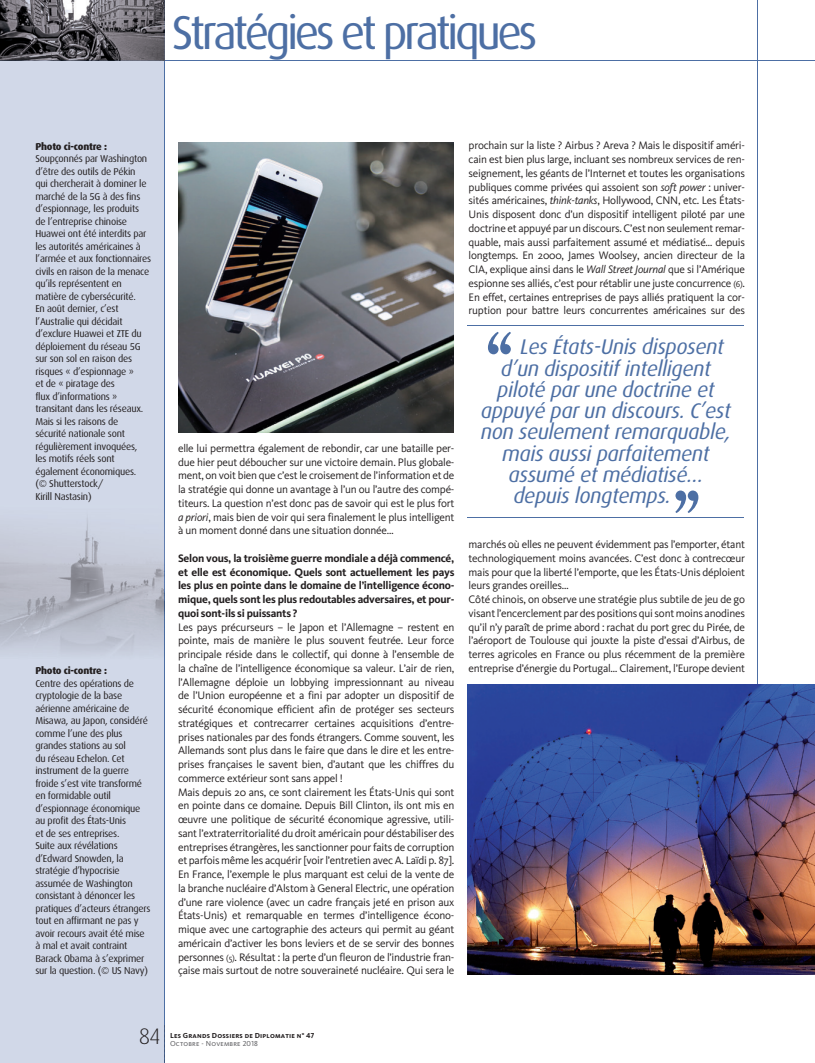
<style>
.page{position:relative;width:815px;height:1063px;background:#fff}
.page>*{position:absolute;margin:0;border:0;box-sizing:border-box;transform-origin:0 0}
.t1{font:47.5px "Dax";letter-spacing:-.075em;color:#4d6fa4}
.t2{font:300 22.5px "Dax";color:#231f20}
.t3{font:italic 21.25px "Dax";letter-spacing:-.02em;color:#4d6fa4}
.t4{font:11.25px/13.8px "Kievit";letter-spacing:-.02em;color:#231f20;text-align:justify}
.t5{font:700 11.25px/13.8px "Kievit";letter-spacing:-.02em;color:#231f20;text-align:justify}
.t6{font:10px/12.5px "Dax";letter-spacing:-.025em;color:#231f20}
.t7{font:800 10px "Dax";letter-spacing:-.025em;color:#231f20}
.t8{font:7.5px "Kievit Bold SC";letter-spacing:.025em;color:#231f20}
.t9{font:7.5px "Kievit Book SC";letter-spacing:.025em;color:#636366}
.s1{font-style:italic}
.s2{font-size:8.75px}
</style>
<div class="page">
<hr style="left:757px;top:0;width:1px;height:975px;background:#4d6fa4">
<div style="left:0;top:0;width:164px;height:1063px;background:#d1d8e8"></div>
<hr style="left:164px;top:0;width:1px;height:1063px;background:#4d6fa4">
<hr style="left:0;top:60px;width:815px;height:1px;background:#4d6fa4">
<svg style="left:0;top:0;width:165px;height:60px;background:#605e64"></svg>
<hr style="left:468px;top:326px;width:276px;height:1px;background:#4d6fa4">
<hr style="left:468px;top:517px;width:276px;height:1px;background:#4d6fa4">
<svg style="left:488px;top:332px;width:23px;height:22px"></svg>
<svg style="left:675px;top:491px;width:23px;height:22px"></svg>
<img style="left:178px;top:142px;width:276px;height:290px">
<img style="left:468px;top:684px;width:347px;height:290px">
<img style="left:0;top:517px;width:165px;height:136px">
<svg style="left:164px;top:1025px;width:1px;height:38px"></svg>
<h1 class="t1" style="left:172px;top:6px;width:367px">Stratégies et pratiques</h1>
<p class="t7" style="left:35px;top:141px;width:73px">Photo ci-contre :</p>
<p class="t6" style="left:35px;top:153px;width:117px">Soupçonnés par Washington d’être des outils de Pékin<br>qui chercherait à dominer le marché de la 5G à des fins d’espionnage, les produits de l’entreprise chinoise<br>Huawei ont été interdits par les autorités américaines à l’armée et aux fonctionnaires civils en raison de la menace qu’ils représentent en matière de cybersécurité.<br>En août dernier, c’est l’Australie qui décidait d’exclure Huawei et ZTE du déploiement du réseau 5G sur son sol en raison des risques « d’espionnage »<br>et de « piratage des<br>flux d’informations » transitant dans les réseaux.<br>Mais si les raisons de sécurité nationale sont régulièrement invoquées,<br>les motifs réels sont également économiques.<br>(© Shutterstock/<br>Kirill Nastasin)</p>
<p class="t7" style="left:35px;top:665px;width:73px">Photo ci-contre :</p>
<p class="t6" style="left:35px;top:677px;width:117px">Centre des opérations de cryptologie de la base aérienne américaine de<br>Misawa, au Japon, considéré comme l’une des plus grandes stations au sol<br>du réseau Echelon. Cet instrument de la guerre froide s’est vite transformé en formidable outil d’espionnage économique au profit des États-Unis<br>et de ses entreprises.<br>Suite aux révélations d’Edward Snowden, la stratégie d’hypocrisie assumée de Washington consistant à dénoncer les pratiques d’acteurs étrangers tout en affirmant ne pas y avoir recours avait été mise à mal et avait contraint<br>Barack Obama à s’exprimer sur la question. (© US Navy)</p>
<p class="t4" style="left:178px;top:441px;width:278px">elle lui permettra également de rebondir, car une bataille per&shy;due hier peut déboucher sur une victoire demain. Plus globale&shy;ment, on voit bien que c’est le croisement de l’information et de la stratégie qui donne un avantage à l’un ou l’autre des compé&shy;titeurs. La question n’est donc pas de savoir qui est le plus fort <span class="s1">a priori</span>, mais bien de voir qui sera finalement le plus intelligent à un moment donné dans une situation donnée…</p>
<p class="t5" style="left:178px;top:551px;width:278px">Selon vous, la troisième guerre mondiale a déjà commencé, et elle est économique. Quels sont actuellement les pays les plus en pointe dans le domaine de l’intelligence écono&shy;mique, quels sont les plus redoutables adversaires, et pour&shy;quoi sont-ils si puissants ?</p>
<p class="t4" style="left:178px;top:620px;width:278px;text-align:left">Les pays précurseurs – le Japon et l’Allemagne – restent en pointe, mais de manière le plus souvent feutrée. Leur force principale réside dans le collectif, qui donne à l’ensemble de la chaîne de l’intelligence économique sa valeur. L’air de rien, l’Allemagne déploie un lobbying impressionnant au niveau de l’Union européenne et a fini par adopter un dispositif de sécurité économique efficient afin de protéger ses secteurs stratégiques et contrecarrer certaines acquisitions d’entre&shy;prises nationales par des fonds étrangers. Comme souvent, les Allemands sont plus dans le faire que dans le dire et les entre&shy;prises françaises le savent bien, d’autant que les chiffres du commerce extérieur sont sans appel !<br>Mais depuis 20 ans, ce sont clairement les États-Unis qui sont en pointe dans ce domaine. Depuis Bill Clinton, ils ont mis en œuvre une politique de sécurité économique agressive, utili&shy;sant l’extraterritorialité du droit américain pour déstabiliser des entreprises étrangères, les sanctionner pour faits de corruption et parfois même les acquérir [voir l’entretien avec A. Laïdi p. 87].<br>En France, l’exemple le plus marquant est celui de la vente de la branche nucléaire d’Alstom à General Electric, une opération d’une rare violence (avec un cadre français jeté en prison aux États-Unis) et remarquable en termes d’intelligence écono&shy;mique avec une cartographie des acteurs qui permit au géant américain d’activer les bons leviers et de se servir des bonnes personnes <span class="s2">(5)</span>. Résultat : la perte d’un fleuron de l’industrie fran&shy;çaise mais surtout de notre souveraineté nucléaire. Qui sera le</p>
<p class="t4" style="left:469px;top:139px;width:278px">prochain sur la liste ? Airbus ? Areva ? Mais le dispositif améri&shy;cain est bien plus large, incluant ses nombreux services de ren&shy;seignement, les géants de l’Internet et toutes les organisations publiques comme privées qui assoient son <span class="s1">soft power</span> : univer&shy;sités américaines, <span class="s1">think-tanks</span>, Hollywood, CNN, etc. Les États-Unis disposent donc d’un dispositif intelligent piloté par une doctrine et appuyé par un discours. C’est non seulement remar&shy;quable, mais aussi parfaitement assumé et médiatisé… depuis longtemps. En 2000, James Woolsey, ancien directeur de la CIA, explique ainsi dans le <span class="s1">Wall Street Journal</span> que si l’Amérique espionne ses alliés, c’est pour rétablir une juste concurrence <span class="s2">(6)</span>.<br>En effet, certaines entreprises de pays alliés pratiquent la cor&shy;ruption pour battre leurs concurrentes américaines sur des</p>
<h3 class="t3" style="left:520px;top:335px;width:205px">Les États-Unis disposent</h3>
<h3 class="t3" style="left:501px;top:356px;width:211px">d’un dispositif intelligent</h3>
<h3 class="t3" style="left:497px;top:378px;width:219px">piloté par une doctrine et</h3>
<h3 class="t3" style="left:481px;top:399px;width:251px">appuyé par un discours. C’est</h3>
<h3 class="t3" style="left:481px;top:420px;width:252px">non seulement remarquable,</h3>
<h3 class="t3" style="left:502px;top:441px;width:209px">mais aussi parfaitement</h3>
<h3 class="t3" style="left:509px;top:463px;width:196px">assumé et médiatisé…</h3>
<h3 class="t3" style="left:513px;top:484px;width:159px">depuis longtemps.</h3>
<p class="t4" style="left:469px;top:538px;width:278px;text-align:left">marchés où elles ne peuvent évidemment pas l’emporter, étant technologiquement moins avancées. C’est donc à contrecœur mais pour que la liberté l’emporte, que les États-Unis déploient leurs grandes oreilles…<br>Côté chinois, on observe une stratégie plus subtile de jeu de go visant l’encerclement par des positions qui sont moins anodines qu’il n’y paraît de prime abord : rachat du port grec du Pirée, de l’aéroport de Toulouse qui jouxte la piste d’essai d’Airbus, de terres agricoles en France ou plus récemment de la première entreprise d’énergie du Portugal… Clairement, l’Europe devient</p>
<h2 class="t2" style="left:139px;top:1024px;width:23px">84</h2>
<p class="t8" style="left:170px;top:1031px;width:146px">Les Grands Dossiers de Diplomatie n° 47</p>
<p class="t9" style="left:170px;top:1039px;width:89px">Octobre - Novembre 2018</p>
</div>
